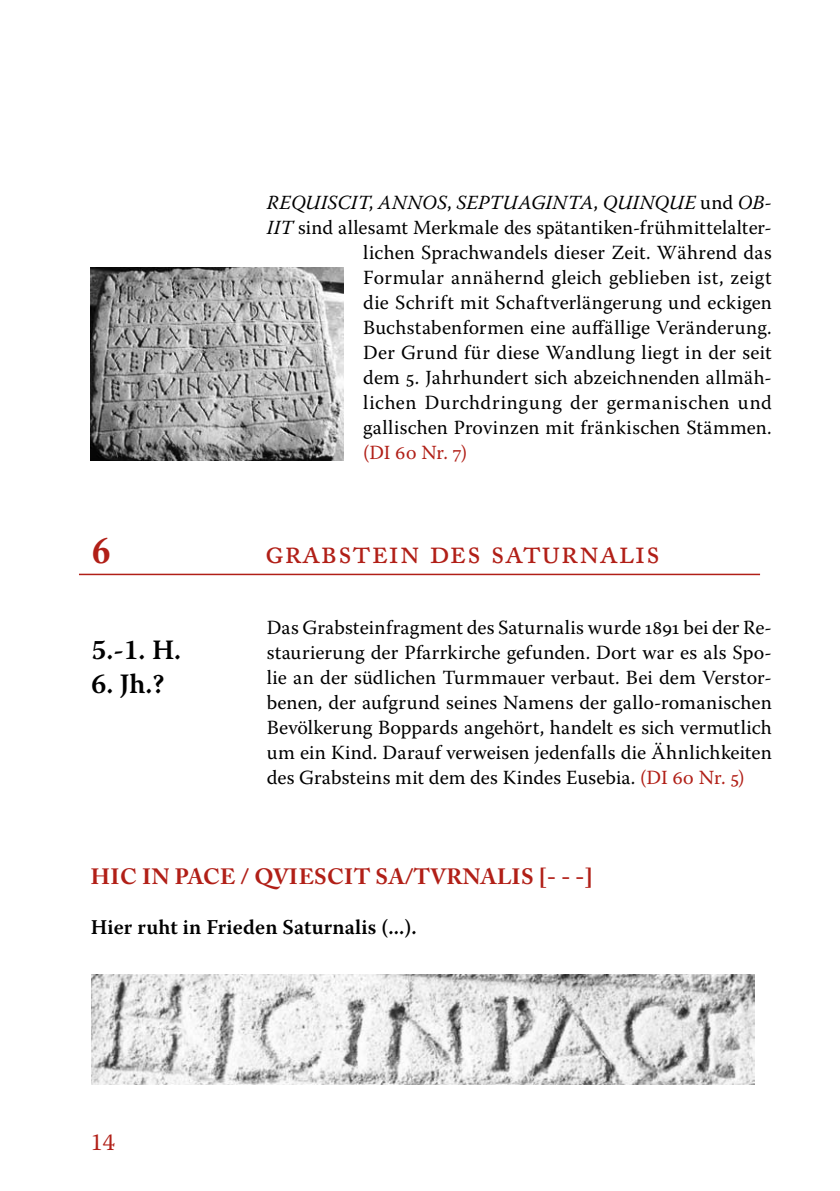
<style>
.page{position:relative;width:840px;height:1191px;background:#fff}
.page>*{position:absolute;margin:0;border:0;box-sizing:border-box;transform-origin:0 0}
.t1{font:700 37px "Adobe Caslon Pro";color:#b11f17}
.t2{font:34px "Adobe Caslon Pro";color:#b11f17}
.t3{font:600 28px "Warnock Pro";color:#000}
.t4{font:24px "Warnock Pro";color:#b11f17}
.t5{font:700 22px "Adobe Caslon Pro";letter-spacing:.02em;color:#b11f17}
.t6{font:600 21px "Warnock Pro";letter-spacing:.005em;color:#000}
.t7{font:20px/25px "Warnock Pro";letter-spacing:.015em;color:#000;text-align:right}
.t8{font:20px "Warnock Pro";color:#b11f17}
.s1{font-style:italic}
.s2{color:#b11f17}
</style>
<div class="page">
<img style="left:91px;top:974px;width:663px;height:111px">
<hr style="left:79px;top:573px;width:680px;height:2px;background:#b11f17">
<img style="left:91px;top:267px;width:252px;height:193px">
<p class="t7" style="left:266px;top:190px;width:506px"><span class="s1">REQUISCIT</span>, <span class="s1">ANNOS</span>, <span class="s1">SEPTUAGINTA</span>, <span class="s1">QUINQUE</span> und <span class="s1">OB-IIT</span> sind allesamt Merkmale des spätantiken-frühmittelalter&shy;lichen Sprachwandels dieser Zeit. Während das<br>Formular annähernd gleich geblieben ist, zeigt<br>die Schrift mit Schaftverlängerung und eckigen Buchstabenformen eine auffällige Veränderung.<br>Der Grund für diese Wandlung liegt in der seit<br>dem 5. Jahrhundert sich abzeichnenden allmäh-<br>lichen Durchdringung der germanischen und<br>gallischen Provinzen mit fränkischen Stämmen.</p>
<p class="t8" style="left:363px;top:440px;width:105px">(DI 60 Nr. 7)</p>
<h1 class="t1" style="left:92px;top:528px;width:20px">6</h1>
<h2 class="t2" style="left:265px;top:531px;width:37px">GRABSTEIN</h2>
<h2 class="t2" style="left:429px;top:531px;width:79px">DES SATURNALIS</h2>
<h3 class="t3" style="left:91px;top:633px;width:91px">5.-1. H.</h3>
<h3 class="t3" style="left:91px;top:667px;width:74px">6. Jh.?</h3>
<p class="t7" style="left:266px;top:615px;width:506px;text-align:justify">Das Grabsteinfragment des Saturnalis wurde 1891 bei der Re&shy;staurierung der Pfarrkirche gefunden. Dort war es als Spo&shy;lie an der südlichen Turmmauer verbaut. Bei dem Verstor&shy;benen, der aufgrund seines Namens der gallo-romanischen Bevölkerung Boppards angehört, handelt es sich vermutlich um ein Kind. Darauf verweisen jedenfalls die Ähnlichkeiten des Grabsteins mit dem des Kindes Eusebia. <span class="s2">(DI 60 Nr. 5)</span></p>
<p class="t5" style="left:91px;top:864px;width:503px">HIC IN PACE / QVIESCIT SA/TVRNALIS [- - -]</p>
<p class="t6" style="left:91px;top:914px;width:327px">Hier ruht in Frieden Saturnalis (...).</p>
<p class="t4" style="left:91px;top:1127px;width:26px">14</p>
</div>
